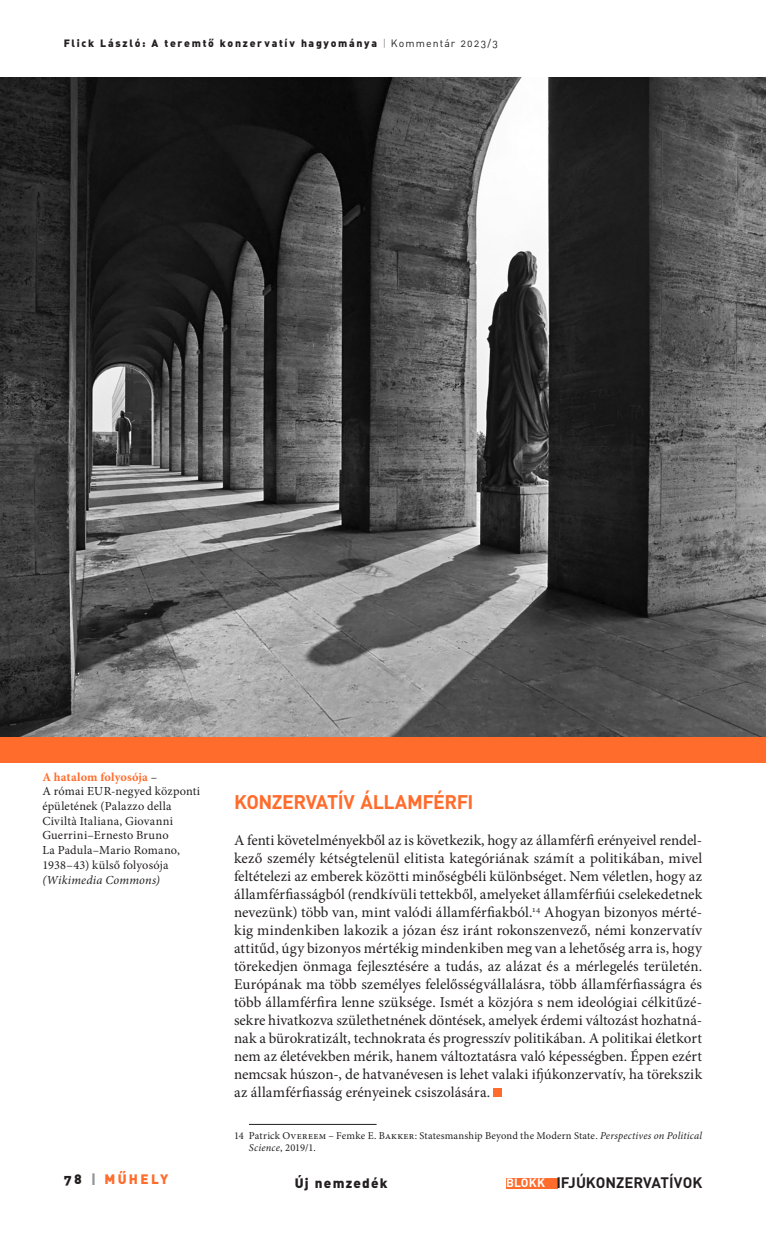
<style>
.page{position:relative;width:766px;height:1234px;background:#fff}
.page>*{position:absolute;margin:0;border:0;box-sizing:border-box;transform-origin:0 0}
._05_-_belcím{font:700 19.5px "DIN Alt PFL";letter-spacing:.02em;color:#ff6c2c}
._8_-_kenyér_1_---_10_pt{font:15px/18px "Minion Pro";color:#231f20;text-align:justify}
.t1{font:700 15px "DIN Alt PFL";letter-spacing:.035em;color:#231f20}
.t2{font:13.5px "DIN Alt Blk PFL";letter-spacing:.1em;color:#231f20}
.t3{font:13.5px "DIN Alt Blk PFL";letter-spacing:.2em;color:#ff6c2c}
._1000_-_képaláírás{font:12.3px/14.7px "Minion Pro";letter-spacing:.01em;color:#231f20}
._1000_-_képaláírás-2{font:italic 12.3px "Minion Pro";letter-spacing:.015em;color:#231f20}
._20_-_lábjegyzet{font:10.5px/12.3px "Minion Pro";letter-spacing:.02em;color:#231f20}
.t4{font:10.5px "DIN Alt Blk PFL";letter-spacing:.175em;color:#231f20}
.s1{font-family:"DIN Alt PFL";color:#939598}
.s2{font-family:"DIN Alt PFL"}
.s3{font-weight:700;color:#ff6c2c}
.s4{color:#231f20}
.s5{color:#939598}
.s6{font-style:italic}
.s7{font-size:12px;color:#fff}
</style>
<div class="page">
<div style="left:506px;top:1177px;width:51px;height:10px;background:#ff6c2c"></div>
<div style="left:493px;top:1088px;width:9px;height:8px;background:#ff6c2c"></div>
<hr style="left:249px;top:1123px;width:127px;height:1px;background:#231f20">
<img style="left:0;top:77px;width:765px;height:660px">
<div style="left:0;top:737px;width:765px;height:26px;background:#ff6c2c"></div>
<p class="t4" style="left:64px;top:36px;width:435px">Flick László: A teremtő konzervatív hagyománya <span class="s1">|</span> <span class="s2">Kommentár 2023/3</span></p>
<p class="_1000_-_képaláírás" style="left:42px;top:769px;width:159px"><span class="s3">A hatalom folyosója</span> –<br>A római EUR-negyed központi épületének (Palazzo della<br>Civiltà Italiana, Giovanni<br>Guerrini–Ernesto Bruno<br>La Padula–Mario Romano,<br>1938–43) külső folyosója</p>
<p class="_1000_-_képaláírás-2" style="left:42px;top:871px;width:119px">(Wikimedia Commons)</p>
<p class="t3" style="left:64px;top:1169px;width:106px"><span class="s4">78</span> <span class="s5">|</span> MŰHELY</p>
<p class="_05_-_belcím" style="left:234px;top:789px;width:240px">KONZERVATÍV ÁLLAMFÉRFI</p>
<p class="_8_-_kenyér_1_---_10_pt" style="left:234px;top:831px;width:469px">A fenti követelményekből az is következik, hogy az államférfi erényeivel rendel&shy;kező személy kétségtelenül elitista kategóriának számít a politikában, mivel feltételezi az emberek közötti minőségbéli különbséget. Nem véletlen, hogy az államférfiasságból (rendkívüli tettekből, amelyeket államférfiúi cselekedetnek nevezünk) több van, mint valódi államférfiakból.<sup>14</sup> Ahogyan bizonyos mérté&shy;kig mindenkiben lakozik a józan ész iránt rokonszenvező, némi konzervatív attitűd, úgy bizonyos mértékig mindenkiben meg van a lehetőség arra is, hogy törekedjen önmaga fejlesztésére a tudás, az alázat és a mérlegelés területén.<br>Európának ma több személyes felelősségvállalásra, több államférfiasságra és több államférfira lenne szüksége. Ismét a közjóra s nem ideológiai célkitűzé&shy;sekre hivatkozva születhetnének döntések, amelyek érdemi változást hozhatná&shy;nak a bürokratizált, technokrata és progresszív politikában. A politikai életkort nem az életévekben mérik, hanem változtatásra való képességben. Éppen ezért nemcsak húszon-, de hatvanévesen is lehet valaki ifjúkonzervatív, ha törekszik az államférfiasság erényeinek csiszolására.</p>
<p class="_20_-_lábjegyzet" style="left:249px;top:1129px;width:454px;text-indent:-15px">14 Patrick Overeem – Femke E. Bakker: Statesmanship Beyond the Modern State. <span class="s6">Perspectives on Political<br>Science</span>, 2019/1.</p>
<p class="t2" style="left:295px;top:1173px;width:94px">Új nemzedék</p>
<p class="t1" style="left:506px;top:1172px;width:197px"><span class="s7">BLOKK</span> IFJÚKONZERVATÍVOK</p>
</div>
